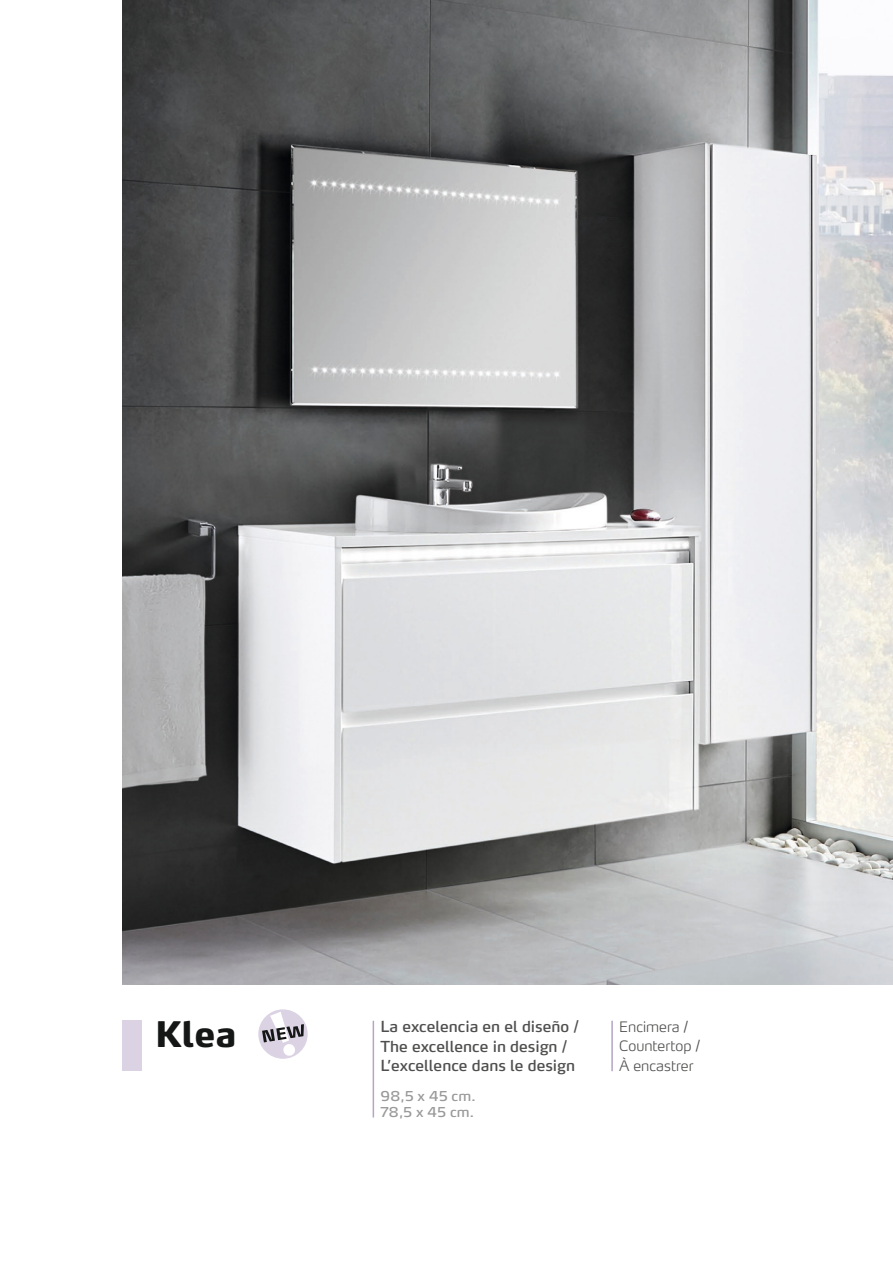
<style>
.page{position:relative;width:893px;height:1263px;background:#fff}
.page>*{position:absolute;margin:0;border:0;box-sizing:border-box;transform-origin:0 0}
.t1{font:800 34.95px "Max OT";color:#151616}
.t2{font:15px/19.5px "Max OT";color:#4e4e4d}
.t3{font:300 expanded 14.25px/19.5px "Max OT";color:#4e4e4d}
.t4{font:13.5px/16.2px "Max OT";color:#999}
</style>
<div class="page">
<hr style="left:611px;top:1021px;width:2px;height:50px;background:#b5a4c5">
<div style="left:123px;top:1021px;width:19px;height:50px;background:#dbd2e3"></div>
<svg style="left:258px;top:1009px;width:50px;height:50px"></svg>
<svg style="left:262px;top:1012px;width:42px;height:44px"></svg>
<hr style="left:373px;top:1021px;width:1px;height:96px;background:#b5a4c5">
<img style="left:123px;top:0;width:770px;height:984px">
<h1 class="t1" style="left:155px;top:1012px;width:83px">Klea</h1>
<p class="t2" style="left:380px;top:1017px;width:200px">La excelencia en el diseño /<br>The excellence in design /<br>L’excellence dans le design</p>
<p class="t4" style="left:380px;top:1088px;width:97px">98,5 x 45 cm.<br>78,5 x 45 cm.</p>
<p class="t3" style="left:619px;top:1017px;width:83px">Encimera /<br>Countertop /<br>À encastrer</p>
</div>
